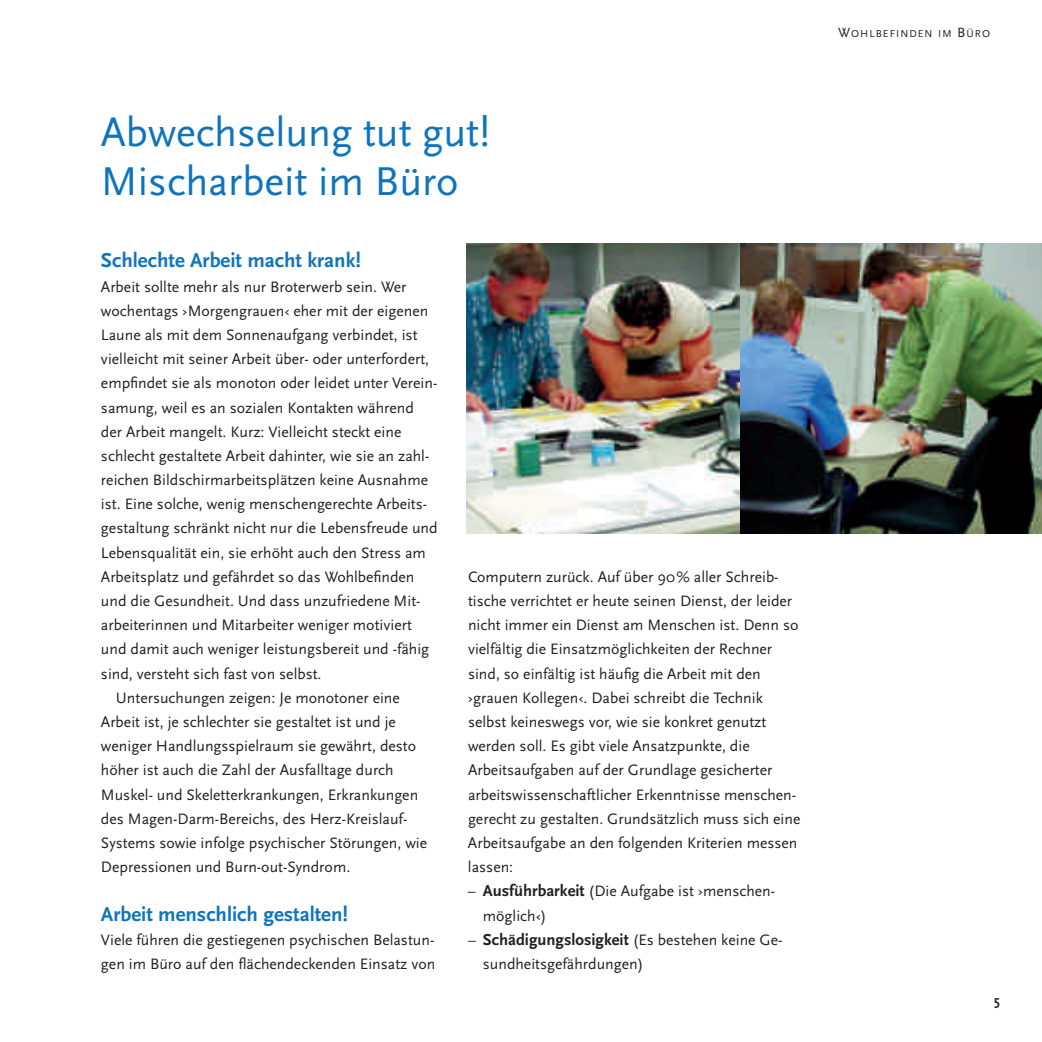
<style>
.page{position:relative;width:1042px;height:1042px;background:#fff}
.page>*{position:absolute;margin:0;border:0;box-sizing:border-box;transform-origin:0 0}
.t1{font:42px/48.3px "Scala Sans Pro";color:#1074bc}
.t2{font:700 21px "Scala Sans Pro";color:#1074bc}
.t3{font:15.75px/24.2px "Scala Sans Pro";color:#231f20}
.t4{font:700 14px "Scala Sans Pro";color:#231f20}
.t5{font:10.5px "Scala Sans Pro";letter-spacing:.1em;color:#231f20}
.s1{font-weight:700;font-size:16.62px}
.s2{font-size:14px}
</style>
<div class="page">
<img style="left:466px;top:243px;width:576px;height:291px">
<h1 class="t1" style="left:101px;top:110px;width:391px">Abwechselung tut gut!<br>Mischarbeit im Büro</h1>
<h2 class="t2" style="left:101px;top:250px;width:262px">Schlechte Arbeit macht krank!</h2>
<p class="t3" style="left:101px;top:275px;width:307px">Arbeit sollte mehr als nur Broterwerb sein. Wer</p>
<p class="t3" style="left:101px;top:299px;width:329px">wochentags ›Morgengrauen‹ eher mit der eigenen</p>
<p class="t3" style="left:101px;top:323px;width:318px">Laune als mit dem Sonnenaufgang verbindet, ist</p>
<p class="t3" style="left:101px;top:347px;width:330px">vielleicht mit seiner Arbeit über- oder unterfordert,</p>
<p class="t3" style="left:101px;top:371px;width:338px">empfindet sie als monoton oder leidet unter Verein-</p>
<p class="t3" style="left:101px;top:396px;width:314px">samung, weil es an sozialen Kontakten während</p>
<p class="t3" style="left:101px;top:420px;width:302px">der Arbeit mangelt. Kurz: Vielleicht steckt eine</p>
<p class="t3" style="left:101px;top:444px;width:330px">schlecht gestaltete Arbeit dahinter, wie sie an zahl-</p>
<p class="t3" style="left:101px;top:468px;width:329px">reichen Bildschirmarbeitsplätzen keine Ausnahme</p>
<p class="t3" style="left:101px;top:492px;width:328px">ist. Eine solche, wenig menschengerechte Arbeits-</p>
<p class="t3" style="left:101px;top:517px;width:338px">gestaltung schränkt nicht nur die Lebensfreude und</p>
<p class="t3" style="left:101px;top:541px;width:326px">Lebensqualität ein, sie erhöht auch den Stress am</p>
<p class="t3" style="left:101px;top:565px;width:315px">Arbeitsplatz und gefährdet so das Wohlbefinden</p>
<p class="t3" style="left:101px;top:589px;width:321px">und die Gesundheit. Und dass unzufriedene Mit-</p>
<p class="t3" style="left:101px;top:613px;width:312px">arbeiterinnen und Mitarbeiter weniger motiviert</p>
<p class="t3" style="left:101px;top:638px;width:330px">und damit auch weniger leistungsbereit und -fähig</p>
<p class="t3" style="left:101px;top:662px;width:222px">sind, versteht sich fast von selbst.</p>
<p class="t3" style="left:116px;top:686px;width:286px">Untersuchungen zeigen: Je monotoner eine</p>
<p class="t3" style="left:101px;top:710px;width:296px">Arbeit ist, je schlechter sie gestaltet ist und je</p>
<p class="t3" style="left:101px;top:734px;width:317px">weniger Handlungsspielraum sie gewährt, desto</p>
<p class="t3" style="left:101px;top:758px;width:294px">höher ist auch die Zahl der Ausfalltage durch</p>
<p class="t3" style="left:101px;top:783px;width:319px">Muskel- und Skeletterkrankungen, Erkrankungen</p>
<p class="t3" style="left:101px;top:807px;width:308px">des Magen-Darm-Bereichs, des Herz-Kreislauf-</p>
<p class="t3" style="left:101px;top:831px;width:328px">Systems sowie infolge psychischer Störungen, wie</p>
<p class="t3" style="left:101px;top:855px;width:251px">Depressionen und Burn-out-Syndrom.</p>
<h2 class="t2" style="left:101px;top:903px;width:249px">Arbeit menschlich gestalten!</h2>
<p class="t3" style="left:101px;top:928px;width:336px">Viele führen die gestiegenen psychischen Belastun&shy;gen im Büro auf den flächendeckenden Einsatz von</p>
<p class="t3" style="left:468px;top:565px;width:334px">Computern zurück. Auf über 90% aller Schreib&shy;tische verrichtet er heute seinen Dienst, der leider nicht immer ein Dienst am Menschen ist. Denn so vielfältig die Einsatzmöglichkeiten der Rechner sind, so einfältig ist häufig die Arbeit mit den ›grauen Kollegen‹. Dabei schreibt die Technik selbst keineswegs vor, wie sie konkret genutzt werden soll. Es gibt viele Ansatzpunkte, die Arbeitsaufgaben auf der Grundlage gesicherter arbeitswissenschaftlicher Erkenntnisse menschen&shy;gerecht zu gestalten. Grundsätzlich muss sich eine Arbeitsaufgabe an den folgenden Kriterien messen lassen:</p>
<p class="t3" style="left:483px;top:879px;width:294px;text-indent:-15px">– <span class="s1">Ausführbarkeit</span> (Die Aufgabe ist ›menschen&shy;möglich‹)</p>
<p class="t3" style="left:483px;top:928px;width:301px;text-indent:-15px">– <span class="s1">Schädigungslosigkeit</span> (Es bestehen keine Ge&shy;sundheitsgefährdungen)</p>
<p class="t5" style="left:838px;top:28px;width:154px"><span class="s2">W</span>OHLBEFINDEN IM <span class="s2">B</span>üRO</p>
<p class="t4" style="left:994px;top:994px;width:7px">5</p>
</div>
